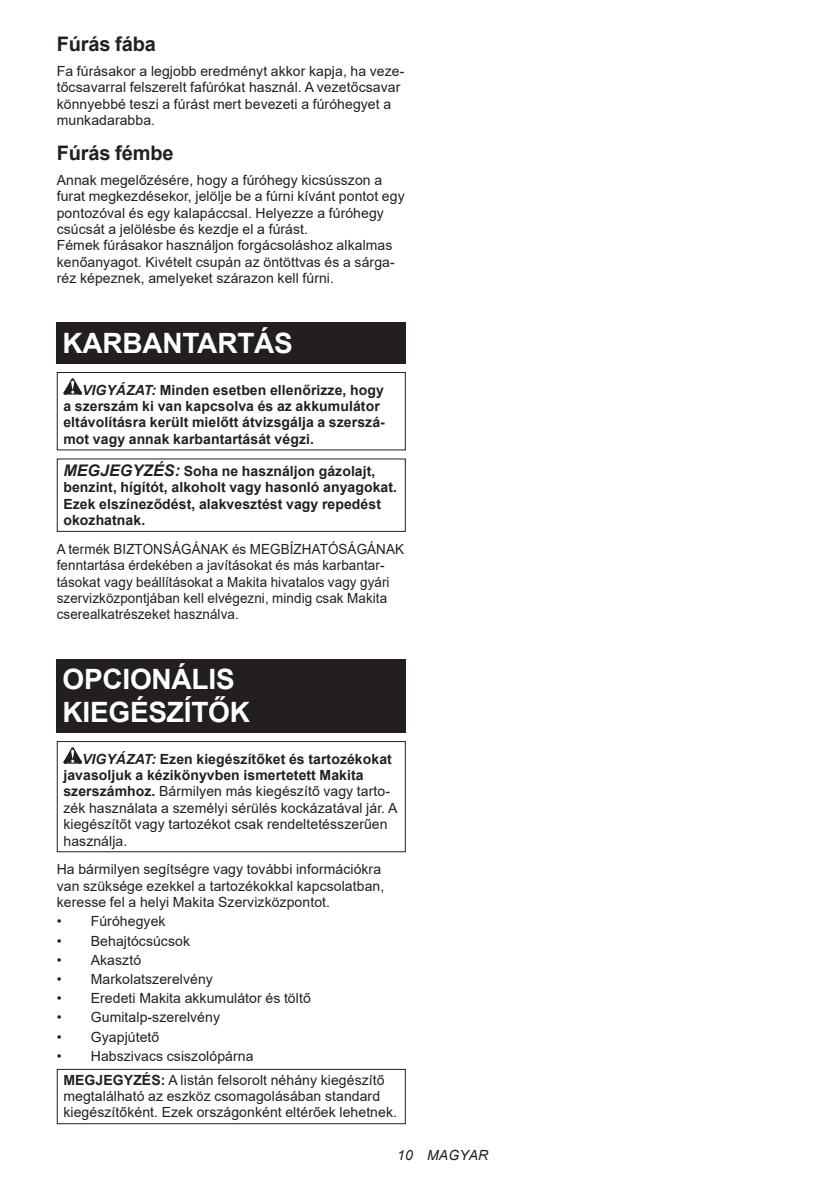
<style>
.page{position:relative;width:840px;height:1191px;background:#fff}
.page>*{position:absolute;margin:0;border:0;box-sizing:border-box;transform-origin:0 0}
.t1{font:700 28px/32.8px "Arial";letter-spacing:-.01em;color:#fff}
.t2{font:700 20px "Arial";letter-spacing:-.01em;color:#231f20}
.t3{font:14px/16.4px "Arial";letter-spacing:.005em;color:#231f20}
.t4{font:700 14px/16.4px "Arial";letter-spacing:.005em;color:#231f20}
.t5{font:14px/16.4px "Arial";letter-spacing:.005em;color:#231f20;scale:.96 1}
.t6{font:italic 14px "Arial";letter-spacing:.005em;color:#231f20}
.s1{font-style:italic}
.s2{font-style:italic;font-size:16px}
.s3{font-weight:700;font-style:italic}
.s4{font-weight:700}
</style>
<div class="page">
<div style="left:57px;top:323px;width:348px;height:41px;background:#231f20"></div>
<svg style="left:63px;top:378px;width:19px;height:16px"></svg>
<div style="left:57px;top:372px;width:348px;height:78px;border:1px solid #231f20"></div>
<div style="left:57px;top:458px;width:348px;height:74px;border:1px solid #231f20"></div>
<div style="left:57px;top:659px;width:348px;height:74px;background:#231f20"></div>
<svg style="left:63px;top:747px;width:19px;height:16px"></svg>
<div style="left:57px;top:741px;width:348px;height:111px;border:1px solid #231f20"></div>
<div style="left:57px;top:1069px;width:348px;height:55px;border:1px solid #231f20"></div>
<h2 class="t2" style="left:57px;top:30px;width:101px">Fúrás fába</h2>
<p class="t3" style="left:57px;top:63px;width:349px">Fa fúrásakor a legjobb eredményt akkor kapja, ha veze&shy;tőcsavarral felszerelt fafúrókat használ. A vezetőcsavar könnyebbé teszi a fúrást mert bevezeti a fúróhegyet a munkadarabba.</p>
<h2 class="t2" style="left:57px;top:139px;width:118px">Fúrás fémbe</h2>
<p class="t3" style="left:57px;top:172px;width:349px">Annak megelőzésére, hogy a fúróhegy kicsússzon a furat megkezdésekor, jelölje be a fúrni kívánt pontot egy pontozóval és egy kalapáccsal. Helyezze a fúróhegy csúcsát a jelölésbe és kezdje el a fúrást.<br>Fémek fúrásakor használjon forgácsoláshoz alkalmas kenőanyagot. Kivételt csupán az öntöttvas és a sárga&shy;réz képeznek, amelyeket szárazon kell fúrni.</p>
<h1 class="t1" style="left:62px;top:327px;width:232px">KARBANTARTÁS</h1>
<p class="t4" style="left:63px;top:381px;width:323px;text-indent:19px"><span class="s1">VIGYÁZAT:</span> Minden esetben ellenőrizze, hogy a szerszám ki van kapcsolva és az akkumulátor eltávolításra került mielőtt átvizsgálja a szerszá&shy;mot vagy annak karbantartását végzi.</p>
<p class="t4" style="left:63px;top:463px;width:335px"><span class="s2">MEGJEGYZÉS:</span> Soha ne használjon gázolajt, benzint, hígítót, alkoholt vagy hasonló anyagokat.<br>Ezek elszíneződést, alakvesztést vagy repedést okozhatnak.</p>
<p class="t5" style="left:57px;top:541px;width:363px">A termék BIZTONSÁGÁNAK és MEGBÍZHATÓSÁGÁNAK fenntartása érdekében a javításokat és más karbantar&shy;tásokat vagy beállításokat a Makita hivatalos vagy gyári szervizközpontjában kell elvégezni, mindig csak Makita cserealkatrészeket használva.</p>
<h1 class="t1" style="left:62px;top:663px;width:189px">OPCIONÁLIS<br>KIEGÉSZÍTŐK</h1>
<p class="t3" style="left:63px;top:750px;width:335px;text-indent:19px"><span class="s3">VIGYÁZAT:</span> <span class="s4">Ezen kiegészítőket és tartozékokat javasoljuk a kézikönyvben ismertetett Makita szerszámhoz.</span> Bármilyen más kiegészítő vagy tarto&shy;zék használata a személyi sérülés kockázatával jár. A kiegészítőt vagy tartozékot csak rendeltetésszerűen használja.</p>
<p class="t3" style="left:57px;top:861px;width:329px">Ha bármilyen segítségre vagy további információkra van szüksége ezekkel a tartozékokkal kapcsolatban, keresse fel a helyi Makita Szervizközpontot.</p>
<p class="t3" style="left:57px;top:913px;width:110px">• Fúróhegyek</p>
<p class="t3" style="left:57px;top:932px;width:135px">• Behajtócsúcsok</p>
<p class="t3" style="left:57px;top:951px;width:86px">• Akasztó</p>
<p class="t3" style="left:57px;top:970px;width:158px">• Markolatszerelvény</p>
<p class="t3" style="left:57px;top:990px;width:255px">• Eredeti Makita akkumulátor és töltő</p>
<p class="t3" style="left:57px;top:1009px;width:165px">• Gumitalp-szerelvény</p>
<p class="t3" style="left:57px;top:1028px;width:104px">• Gyapjútető</p>
<p class="t3" style="left:63px;top:1044px;width:322px;line-height:23.8px;text-indent:-7px">• Habszivacs csiszolópárna<br><span class="s4">MEGJEGYZÉS:</span> A listán felsorolt néhány kiegészítő</p>
<p class="t3" style="left:63px;top:1087px;width:335px">megtalálható az eszköz csomagolásában standard kiegészítőként. Ezek országonként eltérőek lehetnek.</p>
<p class="t6" style="left:397px;top:1146px;width:93px">10 MAGYAR</p>
</div>
